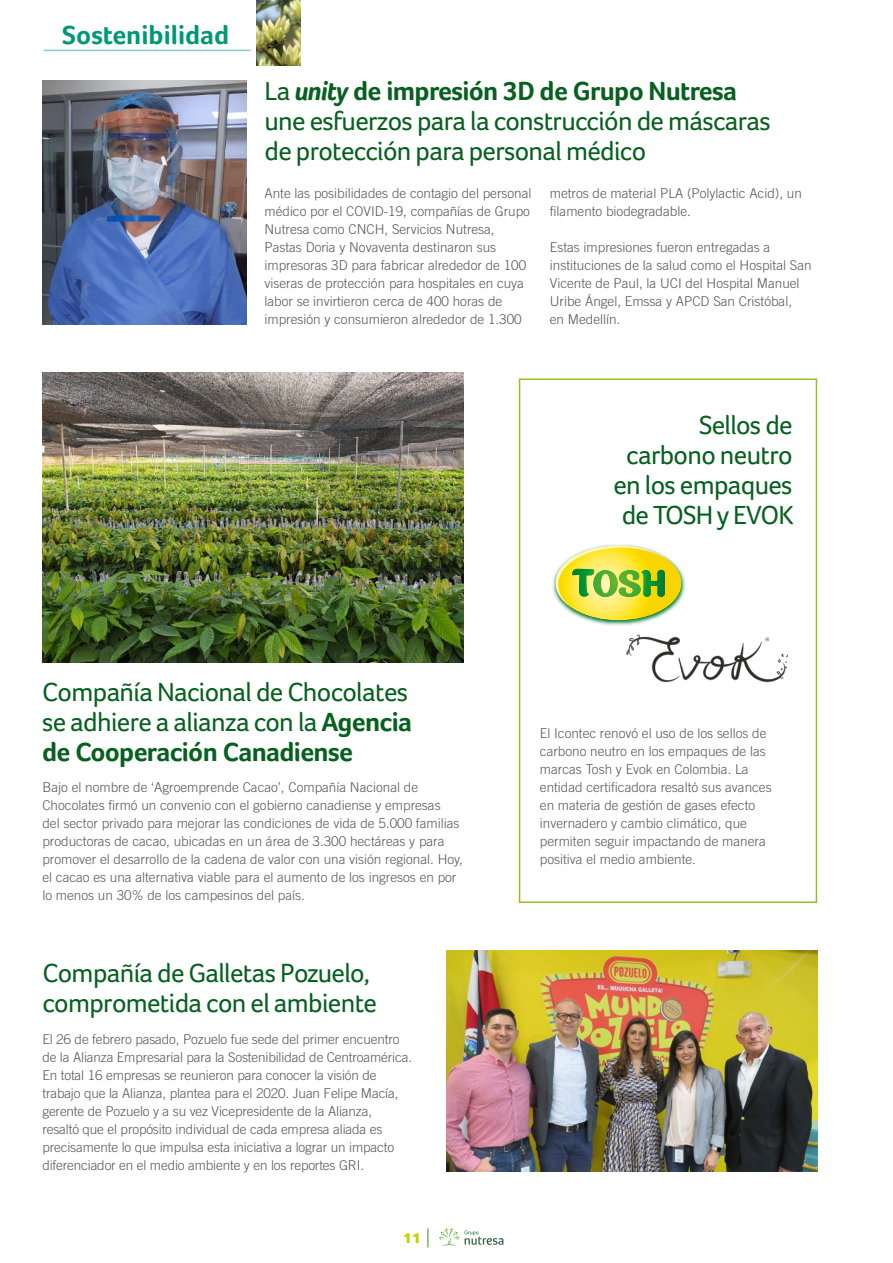
<style>
.page{position:relative;width:893px;height:1263px;background:#fff}
.page>*{position:absolute;margin:0;border:0;box-sizing:border-box;transform-origin:0 0}
.t1{font:27px/30px "Foco";letter-spacing:-.025em;color:#07601f}
.t2{font:700 27px "Foco";color:#009876}
.t3{font:900 15px "Foco";color:#c8d300}
.t4{font:300 13.5px/18px "Trade Gothic";color:#575756}
.s1{font-weight:700;font-style:italic}
.s2{font-weight:700}
</style>
<div class="page">
<svg style="left:439px;top:1228px;width:64px;height:18px"></svg>
<svg style="left:427px;top:1228px;width:1px;height:19px"></svg>
<div style="left:519px;top:378px;width:298px;height:525px;border:2px solid #95c11f"></div>
<img style="left:257px;top:0;width:44px;height:66px">
<hr style="left:43px;top:50px;width:208px;height:1px;background:#88ccca">
<img style="left:42px;top:81px;width:204px;height:244px">
<img style="left:42px;top:372px;width:421px;height:290px">
<img style="left:520px;top:511px;width:162px;height:147px">
<svg style="left:556px;top:546px;width:125px;height:74px"></svg>
<img style="left:621px;top:572px;width:167px;height:111px">
<img style="left:446px;top:950px;width:371px;height:221px">
<h1 class="t2" style="left:62px;top:23px;width:169px">Sostenibilidad</h1>
<h1 class="t1" style="left:264px;top:78px;width:508px">La <span class="s1">unity</span> <span class="s2">de impresión 3D de Grupo Nutresa </span>une esfuerzos para la construcción de máscaras de protección para personal médico</h1>
<p class="t4" style="left:264px;top:185px;width:269px">Ante las posibilidades de contagio del personal médico por el COVID-19, compañías de Grupo Nutresa como CNCH, Servicios Nutresa, Pastas Doria y Novaventa destinaron sus impresoras 3D para fabricar alrededor de 100 viseras de protección para hospitales en cuya labor se invirtieron cerca de 400 horas de impresión y consumieron alrededor de 1.300</p>
<p class="t4" style="left:550px;top:185px;width:253px">metros de material PLA (Polylactic Acid), un filamento biodegradable.</p>
<p class="t4" style="left:550px;top:239px;width:263px">Estas impresiones fueron entregadas a instituciones de la salud como el Hospital San Vicente de Paul, la UCI del Hospital Manuel Uribe Ángel, Emssa y APCD San Cristóbal,<br>en Medellín.</p>
<h1 class="t1" style="left:613px;top:412px;width:182px;text-align:right">Sellos de carbono neutro en los empaques de TOSH y EVOK</h1>
<h1 class="t1" style="left:42px;top:679px;width:371px">Compañía Nacional de Chocolates se adhiere a alianza con la <span class="s2">Agencia de Cooperación Canadiense</span></h1>
<p class="t4" style="left:42px;top:779px;width:422px">Bajo el nombre de ‘Agroemprende Cacao’, Compañía Nacional de Chocolates firmó un convenio con el gobierno canadiense y empresas<br>del sector privado para mejorar las condiciones de vida de 5.000 familias productoras de cacao, ubicadas en un área de 3.300 hectáreas y para promover el desarrollo de la cadena de valor con una visión regional. Hoy, el cacao es una alternativa viable para el aumento de los ingresos en por lo menos un 30% de los campesinos del país.</p>
<h1 class="t1" style="left:42px;top:960px;width:336px">Compañía de Galletas Pozuelo, comprometida con el ambiente</h1>
<p class="t4" style="left:42px;top:1031px;width:371px">El 26 de febrero pasado, Pozuelo fue sede del primer encuentro de la Alianza Empresarial para la Sostenibilidad de Centroamérica.<br>En total 16 empresas se reunieron para conocer la visión de trabajo que la Alianza, plantea para el 2020. Juan Felipe Macía, gerente de Pozuelo y a su vez Vicepresidente de la Alianza, resaltó que el propósito individual de cada empresa aliada es precisamente lo que impulsa esta iniciativa a lograr un impacto diferenciador en el medio ambiente y en los reportes GRI.</p>
<p class="t3" style="left:403px;top:1228px;width:19px">11</p>
<p class="t4" style="left:540px;top:725px;width:233px">El Icontec renovó el uso de los sellos de carbono neutro en los empaques de las marcas Tosh y Evok en Colombia. La entidad certificadora resaltó sus avances en materia de gestión de gases efecto invernadero y cambio climático, que permiten seguir impactando de manera positiva el medio ambiente.</p>
</div>
